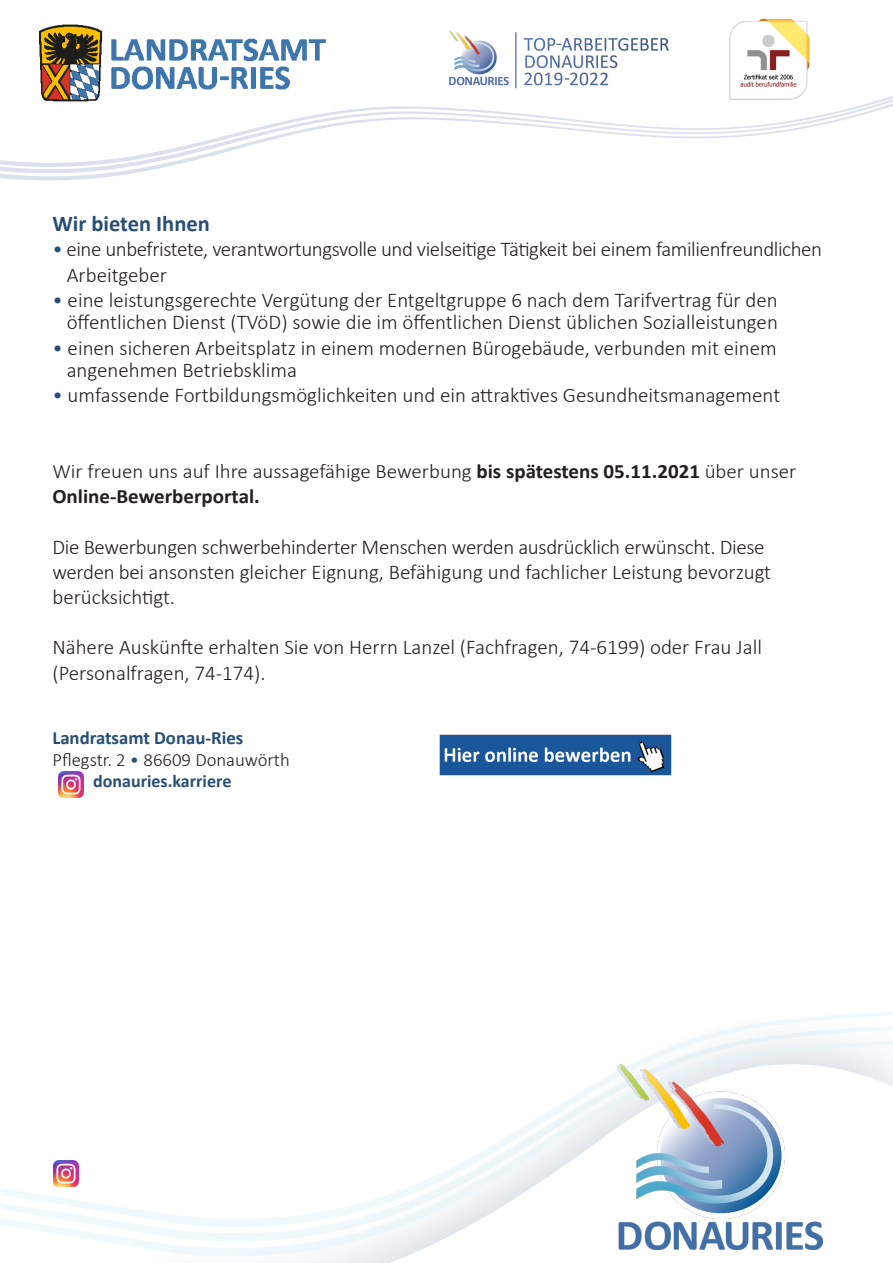
<style>
.page{position:relative;width:893px;height:1263px;background:#fff}
.page>*{position:absolute;margin:0;border:0;box-sizing:border-box;transform-origin:0 0}
.t1{font:700 22.5px "Calibri";color:#264e76}
.t2{font:300 21px "Calibri";color:#231f20}
.t3{font:300 21px "Calibri";letter-spacing:-.02em;color:#231f20}
.t4{font:300 20.4px "Calibri";color:#231f20}
.t5{font:700 20.4px "Calibri";color:#231f20}
.t6{font:300 18.75px "Calibri";color:#231f20}
.t7{font:700 18.75px "Calibri";color:#264e76}
.t8{font:700 18px "Calibri";color:#264e76}
.s1{color:#264e76}
.s2{font-weight:700}
</style>
<div class="page">
<svg style="left:0;top:96px;width:893px;height:85px"></svg>
<svg style="left:0;top:1203px;width:823px;height:53px"></svg>
<svg style="left:1px;top:1012px;width:892px;height:215px"></svg>
<img style="left:617px;top:1064px;width:205px;height:185px">
<img style="left:40px;top:24px;width:292px;height:78px">
<img style="left:428px;top:30px;width:258px;height:67px">
<img style="left:723px;top:18px;width:91px;height:87px">
<img style="left:53px;top:1161px;width:26px;height:25px">
<img style="left:58px;top:772px;width:26px;height:25px">
<img style="left:439px;top:734px;width:233px;height:42px">
<p class="t1" style="left:52px;top:208px;width:159px">Wir bieten Ihnen</p>
<p class="t3" style="left:52px;top:236px;width:771px"><span class="s1">•</span> eine unbefristete, verantwortungsvolle und vielseitige Tätigkeit bei einem familienfreundlichen</p>
<p class="t2" style="left:67px;top:262px;width:102px">Arbeitgeber</p>
<p class="t2" style="left:52px;top:287px;width:727px"><span class="s1">•</span> eine leistungsgerechte Vergütung der Entgeltgruppe 6 nach dem Tarifvertrag für den</p>
<p class="t2" style="left:67px;top:309px;width:713px">öffentlichen Dienst (TVöD) sowie die im öffentlichen Dienst üblichen Sozialleistungen</p>
<p class="t2" style="left:52px;top:335px;width:726px"><span class="s1">•</span> einen sicheren Arbeitsplatz in einem modernen Bürogebäude, verbunden mit einem</p>
<p class="t2" style="left:67px;top:357px;width:232px">angenehmen Betriebsklima</p>
<p class="t2" style="left:52px;top:382px;width:729px"><span class="s1">•</span> umfassende Fortbildungsmöglichkeiten und ein attraktives Gesundheitsmanagement</p>
<p class="t4" style="left:52px;top:458px;width:746px">Wir freuen uns auf Ihre aussagefähige Bewerbung <span class="s2">bis spätestens 05.11.2021</span> über unser</p>
<p class="t5" style="left:52px;top:482px;width:209px">Online-Bewerberportal.</p>
<p class="t2" style="left:52px;top:533px;width:714px">Die Bewerbungen schwerbehinderter Menschen werden ausdrücklich erwünscht. Diese</p>
<p class="t2" style="left:52px;top:559px;width:720px">werden bei ansonsten gleicher Eignung, Befähigung und fachlicher Leistung bevorzugt</p>
<p class="t2" style="left:52px;top:584px;width:124px">berücksichtigt.</p>
<p class="t2" style="left:52px;top:634px;width:711px">Nähere Auskünfte erhalten Sie von Herrn Lanzel (Fachfragen, 74-6199) oder Frau Jall</p>
<p class="t2" style="left:52px;top:659px;width:215px">(Personalfragen, 74-174).</p>
<p class="t7" style="left:52px;top:724px;width:192px">Landratsamt Donau-Ries</p>
<p class="t6" style="left:52px;top:748px;width:239px">Pflegstr. 2 <span class="s1">•</span> 86609 Donauwörth</p>
<p class="t8" style="left:93px;top:768px;width:140px">donauries.karriere</p>
</div>
